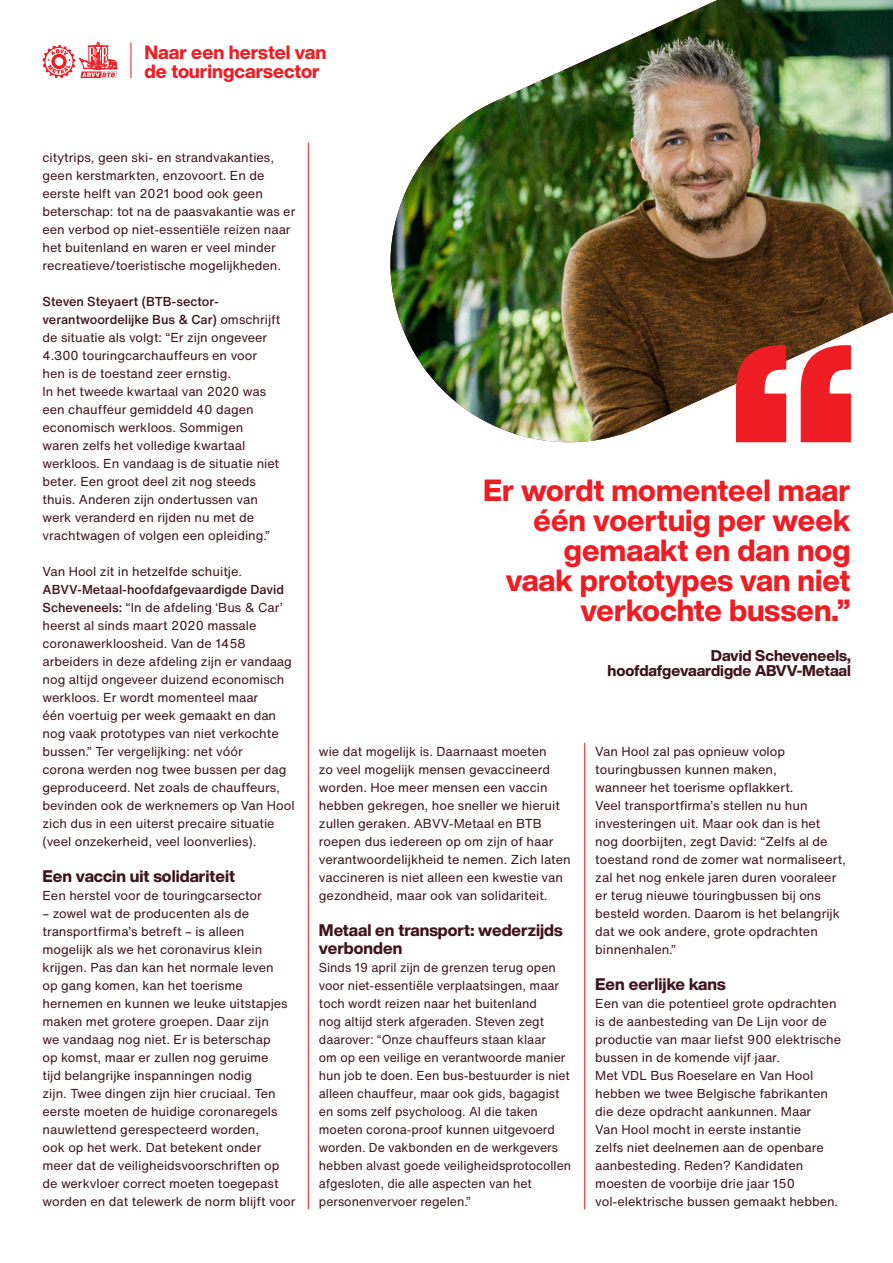
<style>
.page{position:relative;width:893px;height:1263px;background:#fff}
.page>*{position:absolute;margin:0;border:0;box-sizing:border-box;transform-origin:0 0}
.hoofdtitel{font:800 30.15px/30.2px "Helvetica Now Display";color:#ee1d23;text-align:right}
.hoofdtitel-2{font:800 18.9px/18.9px "Helvetica Now Display";color:#ee1d23}
.tussentitel{font:800 16.5px/18px "Helvetica Now Display";color:#3f141d}
.hoofdtitel-3{font:800 15.3px/15.3px "Helvetica Now Display";color:#3f141d;text-align:right}
.bodycopy{font:12.75px/18px "Helvetica Now Text";color:#3f141d}
.s1{font-weight:500}
</style>
<div class="page">
<img style="left:390px;top:0;width:503px;height:443px">
<hr style="left:308px;top:142px;width:1px;height:1067px;background:#ee1d23">
<hr style="left:131px;top:43px;width:1px;height:35px;background:#ee1d23">
<hr style="left:584px;top:743px;width:1px;height:466px;background:#ee1d23">
<svg style="left:43px;top:43px;width:74px;height:35px"></svg>
<svg style="left:736px;top:345px;width:115px;height:97px"></svg>
<p class="hoofdtitel-2" style="left:145px;top:43px;width:183px">Naar een herstel van de touringcarsector</p>
<p class="bodycopy" style="left:43px;top:148px;width:254px">citytrips, geen ski- en strandvakanties, geen kerstmarkten, enzovoort. En de eerste helft van 2021 bood ook geen beterschap: tot na de paasvakantie was er een verbod op niet-essentiële reizen naar het buitenland en waren er veel minder recreatieve/toeristische mogelijkheden.</p>
<p class="bodycopy" style="left:43px;top:292px;width:239px"><span class="s1">Steven Steyaert (BTB-sector&shy;verantwoordelijke Bus &amp; Car)</span> omschrijft de situatie als volgt: “Er zijn ongeveer 4.300 touringcarchauffeurs en voor hen is de toestand zeer ernstig.<br>In het tweede kwartaal van 2020 was een chauffeur gemiddeld 40 dagen economisch werkloos. Sommigen waren zelfs het volledige kwartaal werkloos. En vandaag is de situatie niet beter. Een groot deel zit nog steeds thuis. Anderen zijn ondertussen van werk veranderd en rijden nu met de vrachtwagen of volgen een opleiding.”</p>
<p class="bodycopy" style="left:43px;top:562px;width:254px">Van Hool zit in hetzelfde schuitje.<br><span class="s1">ABVV-Metaal-hoofdafgevaardigde David Scheveneels:</span> “In de afdeling ‘Bus &amp; Car’ heerst al sinds maart 2020 massale coronawerkloosheid. Van de 1458 arbeiders in deze afdeling zijn er vandaag nog altijd ongeveer duizend economisch werkloos. Er wordt momenteel maar<br>één voertuig per week gemaakt en dan nog vaak prototypes van niet verkochte bussen.” Ter vergelijking: net vóór<br>corona werden nog twee bussen per dag geproduceerd. Net zoals de chauffeurs, bevinden ook de werknemers op Van Hool zich dus in een uiterst precaire situatie (veel onzekerheid, veel loonverlies).</p>
<p class="tussentitel" style="left:43px;top:867px;width:194px">Een vaccin uit solidariteit</p>
<p class="bodycopy" style="left:43px;top:886px;width:221px">Een herstel voor de touringcarsector</p>
<p class="bodycopy" style="left:43px;top:904px;width:254px">– zowel wat de producenten als de transportfirma’s betreft – is alleen mogelijk als we het coronavirus klein krijgen. Pas dan kan het normale leven<br>op gang komen, kan het toerisme hernemen en kunnen we leuke uitstapjes maken met grotere groepen. Daar zijn<br>we vandaag nog niet. Er is beterschap<br>op komst, maar er zullen nog geruime<br>tijd belangrijke inspanningen nodig<br>zijn. Twee dingen zijn hier cruciaal. Ten eerste moeten de huidige coronaregels nauwlettend gerespecteerd worden,<br>ook op het werk. Dat betekent onder<br>meer dat de veiligheidsvoorschriften op de werkvloer correct moeten toegepast worden en dat telewerk de norm blijft voor</p>
<p class="hoofdtitel" style="left:483px;top:475px;width:369px">Er wordt momenteel maar één voertuig per week gemaakt en dan nog<br>vaak prototypes van niet verkochte bussen.”</p>
<p class="hoofdtitel-3" style="left:607px;top:647px;width:245px">David Scheveneels, hoofdafgevaardigde ABVV-Metaal</p>
<p class="bodycopy" style="left:319px;top:742px;width:253px">wie dat mogelijk is. Daarnaast moeten<br>zo veel mogelijk mensen gevaccineerd worden. Hoe meer mensen een vaccin hebben gekregen, hoe sneller we hieruit zullen geraken. ABVV-Metaal en BTB roepen dus iedereen op om zijn of haar verantwoordelijkheid te nemen. Zich laten vaccineren is niet alleen een kwestie van gezondheid, maar ook van solidariteit.</p>
<p class="tussentitel" style="left:319px;top:921px;width:245px">Metaal en transport: wederzijds verbonden</p>
<p class="bodycopy" style="left:319px;top:958px;width:254px">Sinds 19 april zijn de grenzen terug open voor niet-essentiële verplaatsingen, maar toch wordt reizen naar het buitenland<br>nog altijd sterk afgeraden. Steven zegt daarover: “Onze chauffeurs staan klaar<br>om op een veilige en verantwoorde manier hun job te doen. Een bus-bestuurder is niet alleen chauffeur, maar ook gids, bagagist en soms zelf psycholoog. Al die taken moeten corona-proof kunnen uitgevoerd worden. De vakbonden en de werkgevers hebben alvast goede veiligheidsprotocollen afgesloten, die alle aspecten van het personenvervoer regelen.”</p>
<p class="bodycopy" style="left:595px;top:742px;width:252px">Van Hool zal pas opnieuw volop touringbussen kunnen maken,<br>wanneer het toerisme opflakkert.<br>Veel transportfirma’s stellen nu hun investeringen uit. Maar ook dan is het nog doorbijten, zegt David: “Zelfs al de toestand rond de zomer wat normaliseert, zal het nog enkele jaren duren vooraleer er terug nieuwe touringbussen bij ons besteld worden. Daarom is het belangrijk dat we ook andere, grote opdrachten binnenhalen.”</p>
<p class="tussentitel" style="left:595px;top:975px;width:132px">Een eerlijke kans</p>
<p class="bodycopy" style="left:595px;top:994px;width:247px">Een van die potentieel grote opdrachten is de aanbesteding van De Lijn voor de productie van maar liefst 900 elektrische bussen in de komende vijf jaar.<br>Met VDL Bus Roeselare en Van Hool hebben we twee Belgische fabrikanten die deze opdracht aankunnen. Maar<br>Van Hool mocht in eerste instantie<br>zelfs niet deelnemen aan de openbare aanbesteding. Reden? Kandidaten moesten de voorbije drie jaar 150 vol-elektrische bussen gemaakt hebben.</p>
</div>
